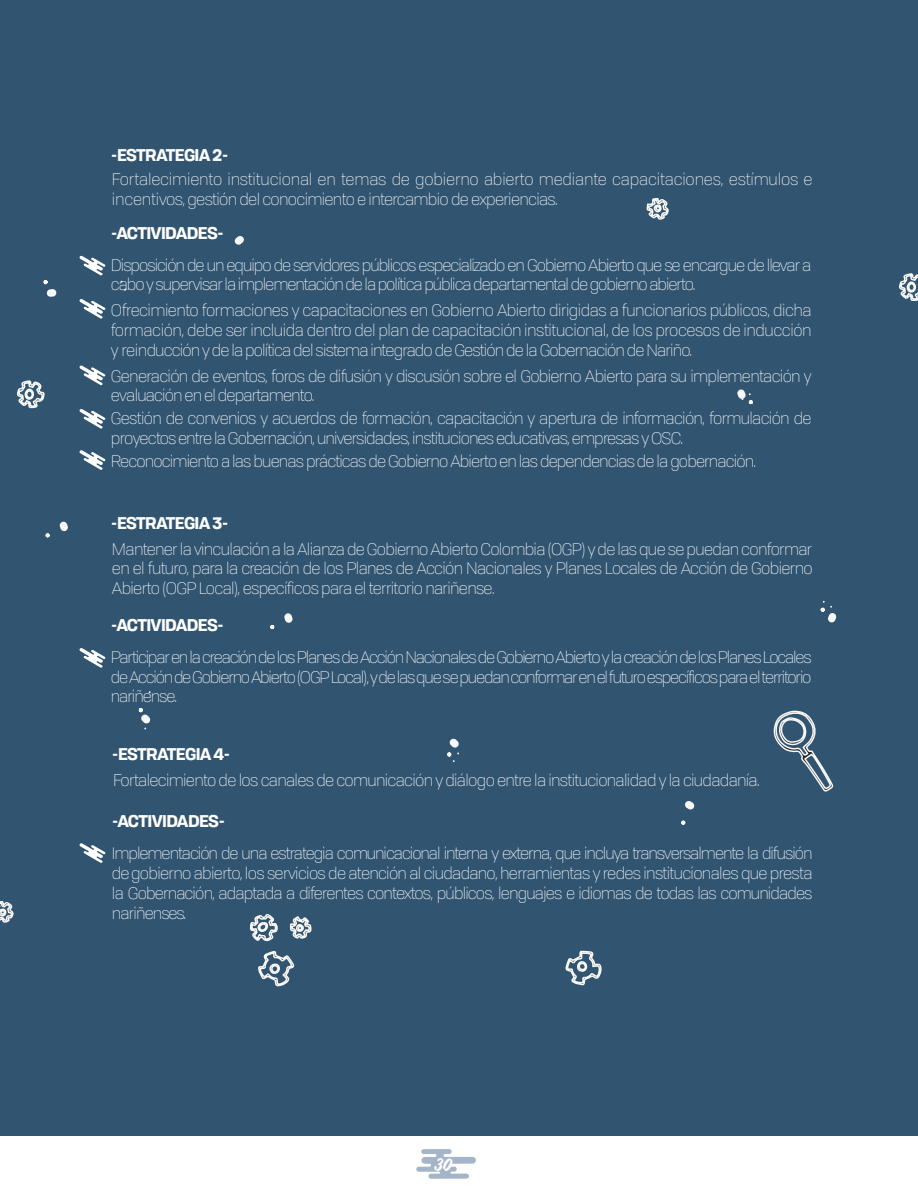
<style>
.page{position:relative;width:918px;height:1188px;background:#fff}
.page>*{position:absolute;margin:0;border:0;box-sizing:border-box;transform-origin:0 0}
.t1{font:18px "Calafia";color:#fff}
.t2{font:300 16.5px/19.8px "Tofino";letter-spacing:-.05em;color:#fff;text-align:justify}
.t3{font:300 16.5px/19.8px "Tofino";letter-spacing:-.01em;color:#fff}
.t4{font:700 16.5px "Tofino";letter-spacing:-.04em;color:#fff}
</style>
<div class="page">
<svg style="left:416px;top:1149px;width:60px;height:30px"></svg>
<div style="left:0;top:0;width:918px;height:1136px;background:#315470"></div>
<svg style="left:79px;top:256px;width:27px;height:20px"></svg>
<svg style="left:79px;top:648px;width:27px;height:20px"></svg>
<svg style="left:79px;top:843px;width:27px;height:20px"></svg>
<svg style="left:79px;top:365px;width:27px;height:20px"></svg>
<svg style="left:79px;top:299px;width:27px;height:20px"></svg>
<svg style="left:79px;top:450px;width:27px;height:20px"></svg>
<svg style="left:79px;top:409px;width:27px;height:20px"></svg>
<svg style="left:773px;top:710px;width:61px;height:82px"></svg>
<svg style="left:565px;top:950px;width:37px;height:36px"></svg>
<svg style="left:899px;top:273px;width:19px;height:28px"></svg>
<svg style="left:17px;top:380px;width:28px;height:29px"></svg>
<svg style="left:0;top:901px;width:14px;height:22px"></svg>
<svg style="left:646px;top:198px;width:23px;height:22px"></svg>
<svg style="left:258px;top:950px;width:37px;height:37px"></svg>
<svg style="left:249px;top:914px;width:29px;height:28px"></svg>
<svg style="left:289px;top:916px;width:23px;height:23px"></svg>
<svg style="left:234px;top:236px;width:10px;height:9px"></svg>
<svg style="left:270px;top:613px;width:23px;height:16px"></svg>
<svg style="left:59px;top:521px;width:9px;height:11px"></svg>
<svg style="left:45px;top:533px;width:5px;height:5px"></svg>
<svg style="left:685px;top:801px;width:10px;height:9px"></svg>
<svg style="left:681px;top:820px;width:5px;height:5px"></svg>
<svg style="left:447px;top:738px;width:12px;height:24px"></svg>
<svg style="left:138px;top:708px;width:13px;height:21px"></svg>
<svg style="left:43px;top:280px;width:14px;height:17px"></svg>
<svg style="left:737px;top:389px;width:16px;height:16px"></svg>
<svg style="left:820px;top:601px;width:17px;height:22px"></svg>
<p class="t4" style="left:111px;top:141px;width:119px">-ESTRATEGIA 2-</p>
<p class="t3" style="left:112px;top:168px;width:702px">Fortalecimiento institucional en temas de gobierno abierto mediante capacitaciones, estímulos e incentivos, gestión del conocimiento e intercambio de experiencias.</p>
<p class="t4" style="left:111px;top:219px;width:115px">-ACTIVIDADES-</p>
<p class="t2" style="left:111px;top:254px;width:702px">Disposición de un equipo de servidores públicos especializado en Gobierno Abierto que se encargue de llevar a cabo y supervisar la implementación de la política pública departamental de gobierno abierto.</p>
<p class="t2" style="left:111px;top:300px;width:702px">Ofrecimiento formaciones y capacitaciones en Gobierno Abierto dirigidas a funcionarios públicos, dicha formación, debe ser incluida dentro del plan de capacitación institucional, de los procesos de inducción y reinducción y de la política del sistema integrado de Gestión de la Gobernación de Nariño.</p>
<p class="t2" style="left:111px;top:365px;width:702px">Generación de eventos, foros de difusión y discusión sobre el Gobierno Abierto para su implementación y evaluación en el departamento.</p>
<p class="t2" style="left:111px;top:408px;width:702px">Gestión de convenios y acuerdos de formación, capacitación y apertura de información, formulación de proyectos entre la Gobernación, universidades, instituciones educativas, empresas y OSC.</p>
<p class="t2" style="left:111px;top:450px;width:647px">Reconocimiento a las buenas prácticas de Gobierno Abierto en las dependencias de la gobernación.</p>
<p class="t4" style="left:111px;top:509px;width:119px">-ESTRATEGIA 3-</p>
<p class="t2" style="left:112px;top:538px;width:702px">Mantener la vinculación a la Alianza de Gobierno Abierto Colombia (OGP) y de las que se puedan conformar en el futuro, para la creación de los Planes de Acción Nacionales y Planes Locales de Acción de Gobierno Abierto (OGP Local), específicos para el territorio nariñense.</p>
<p class="t4" style="left:111px;top:612px;width:115px">-ACTIVIDADES-</p>
<p class="t2" style="left:111px;top:646px;width:702px">Participar en la creación de los Planes de Acción Nacionales de Gobierno Abierto y la creación de los Planes Locales de Acción de Gobierno Abierto (OGP Local),y de las que se puedan conformar en el futuro específicos para el territorio nariñense.</p>
<p class="t4" style="left:112px;top:741px;width:120px">-ESTRATEGIA 4-</p>
<p class="t2" style="left:113px;top:770px;width:648px">Fortalecimiento de los canales de comunicación y diálogo entre la institucionalidad y la ciudadanía.</p>
<p class="t4" style="left:112px;top:807px;width:115px">-ACTIVIDADES-</p>
<p class="t2" style="left:112px;top:843px;width:702px">Implementación de una estrategia comunicacional interna y externa, que incluya transversalmente la difusión de gobierno abierto, los servicios de atención al ciudadano, herramientas y redes institucionales que presta la Gobernación, adaptada a diferentes contextos, públicos, lenguajes e idiomas de todas las comunidades nariñenses.</p>
<p class="t1" style="left:434px;top:1154px;width:19px">30</p>
</div>
